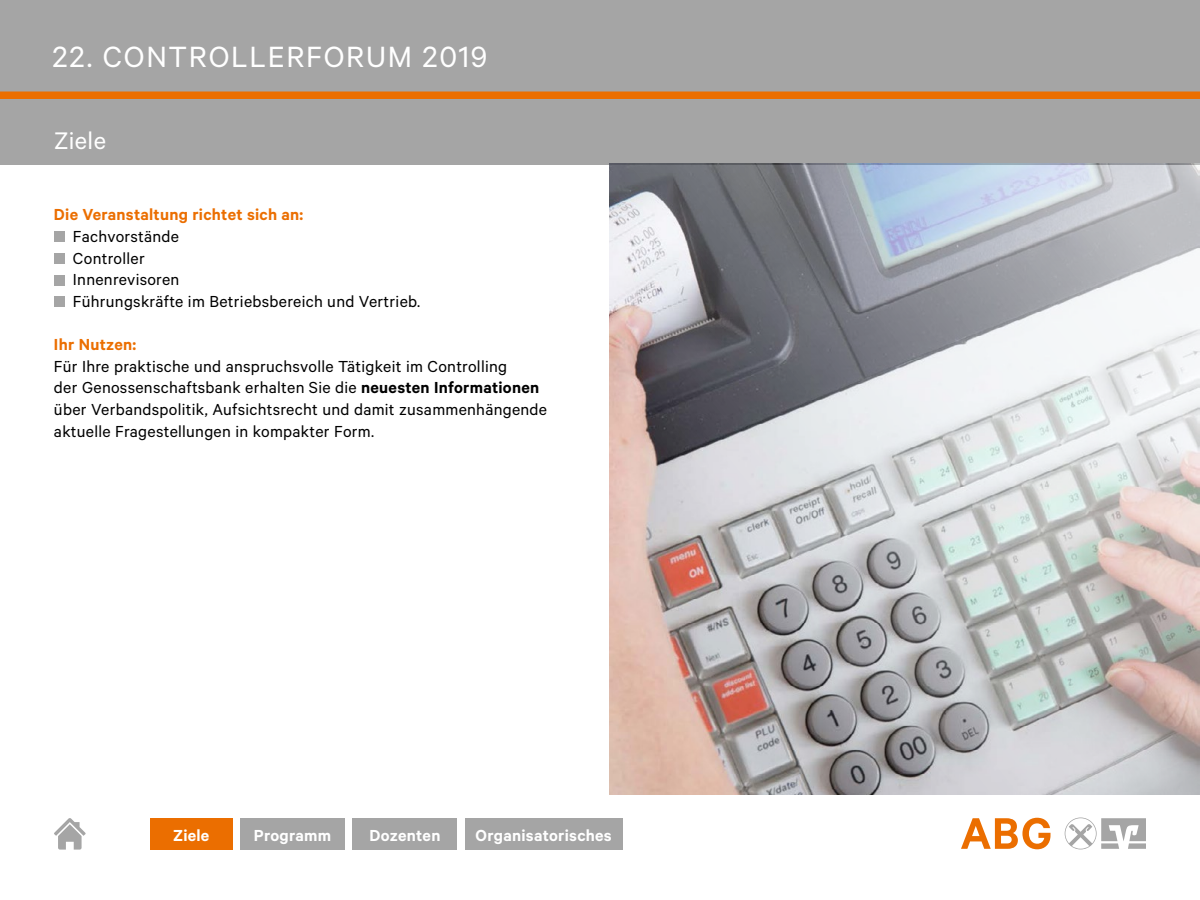
<style>
.page{position:relative;width:1200px;height:900px;background:#fff}
.page>*{position:absolute;margin:0;border:0;box-sizing:border-box;transform-origin:0 0}
.t1{font:33px "Calibre";letter-spacing:.05em;color:#fff}
.t2{font:27px "Calibre";letter-spacing:.015em;color:#fff}
.t3{font:18px/21.6px "Calibre";letter-spacing:.015em;color:#000}
.t4{font:600 18px "Calibre";letter-spacing:.015em;color:#eb6e00}
.t5{font:600 18px "Calibre";letter-spacing:.015em;color:#fff}
.s1{font-weight:600}
</style>
<div class="page">
<svg style="left:961px;top:818px;width:90px;height:31px"></svg>
<svg style="left:1065px;top:818px;width:81px;height:31px"></svg>
<div style="left:0;top:0;width:1200px;height:165px;background:#a5a5a5"></div>
<div style="left:0;top:92px;width:1200px;height:7px;background:#eb6e00"></div>
<svg style="left:54px;top:818px;width:32px;height:32px"></svg>
<div style="left:150px;top:818px;width:82px;height:32px;background:#eb6e00"></div>
<div style="left:240px;top:818px;width:105px;height:32px;background:#a5a5a5"></div>
<div style="left:352px;top:818px;width:106px;height:32px;background:#a5a5a5"></div>
<div style="left:465px;top:818px;width:157px;height:32px;background:#a5a5a5"></div>
<div style="left:54px;top:232px;width:10px;height:10px;background:#a5a5a5"></div>
<div style="left:54px;top:253px;width:10px;height:11px;background:#a5a5a5"></div>
<div style="left:54px;top:275px;width:10px;height:10px;background:#a5a5a5"></div>
<div style="left:54px;top:297px;width:10px;height:10px;background:#a5a5a5"></div>
<img style="left:609px;top:164px;width:591px;height:631px">
<h1 class="t1" style="left:52px;top:37px;width:436px">22. CONTROLLERFORUM 2019</h1>
<h2 class="t2" style="left:54px;top:125px;width:54px">Ziele</h2>
<p class="t4" style="left:54px;top:204px;width:251px">Die Veranstaltung richtet sich an:</p>
<p class="t3" style="left:73px;top:225px;width:349px">Fachvorstände<br>Controller<br>Innenrevisoren<br>Führungskräfte im Betriebsbereich und Vertrieb.</p>
<p class="t4" style="left:54px;top:334px;width:84px">Ihr Nutzen:</p>
<p class="t3" style="left:54px;top:355px;width:495px">Für Ihre praktische und anspruchsvolle Tätigkeit im Controlling<br>der Genossenschaftsbank erhalten Sie die <span class="s1">neuesten Informationen </span>über Verbandspolitik, Aufsichtsrecht und damit zusammenhängende aktuelle Fragestellungen in kompakter Form.</p>
<p class="t5" style="left:173px;top:824px;width:38px">Ziele</p>
<p class="t5" style="left:254px;top:824px;width:79px">Programm</p>
<p class="t5" style="left:370px;top:824px;width:72px">Dozenten</p>
<p class="t5" style="left:476px;top:824px;width:138px">Organisatorisches</p>
</div>
